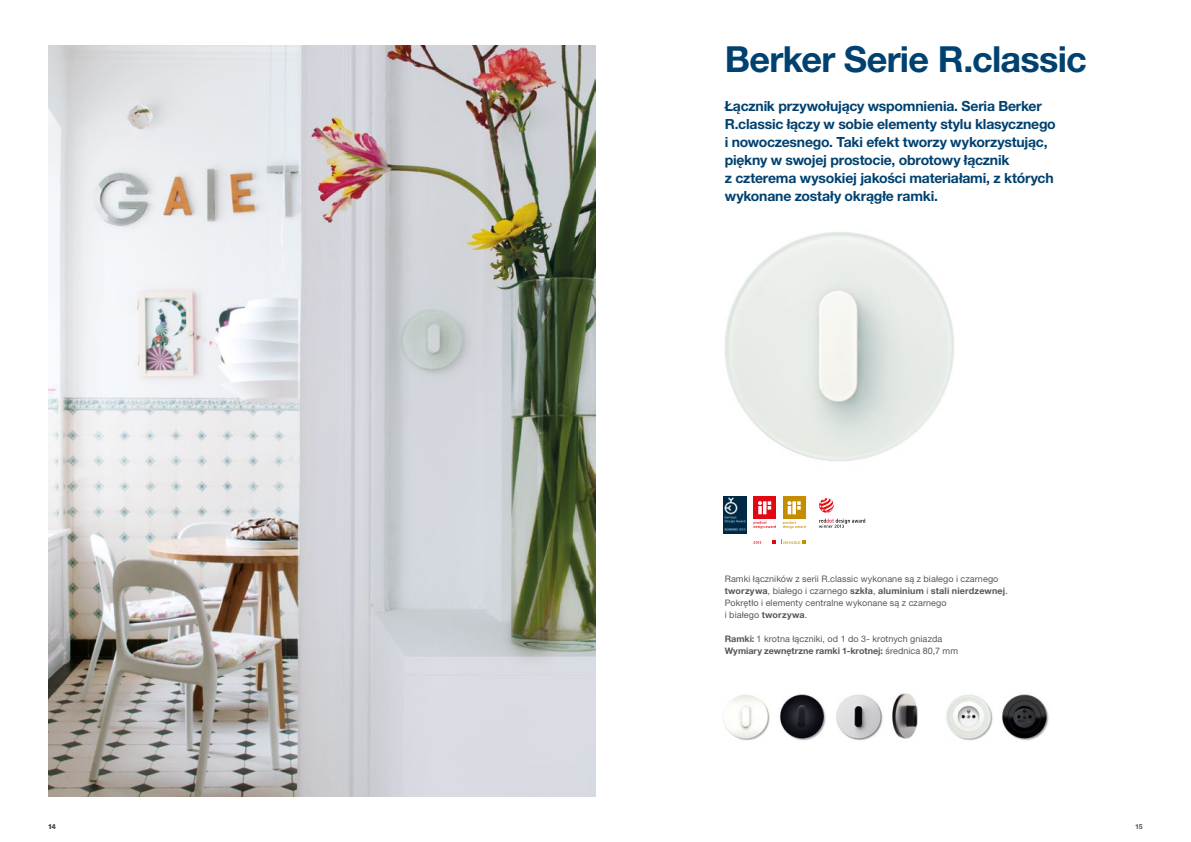
<style>
.page{position:relative;width:1191px;height:842px;background:#fff}
.page>*{position:absolute;margin:0;border:0;box-sizing:border-box;transform-origin:0 0}
.t1{font:700 36px "Helvetica Neue LTW1 G";letter-spacing:-.02em;color:#004170}
.t2{font:700 14px/18px "Helvetica Neue LTW1 G";letter-spacing:-.015em;color:#004170}
.t3{font:9px/12px "Helvetica Neue LTW1 G";letter-spacing:.01em;color:#575756}
.t4{font:700 7px "Helvetica Neue LTW1 G";color:#575756}
.s1{font-weight:700}
</style>
<div class="page">
<img style="left:48px;top:45px;width:547px;height:752px">
<img style="left:724px;top:232px;width:230px;height:230px">
<img style="left:724px;top:694px;width:46px;height:47px">
<img style="left:946px;top:694px;width:47px;height:47px">
<img style="left:1001px;top:694px;width:48px;height:47px">
<img style="left:779px;top:694px;width:47px;height:47px">
<img style="left:836px;top:694px;width:47px;height:47px">
<img style="left:892px;top:693px;width:26px;height:46px">
<svg style="left:819px;top:519px;width:46px;height:9px"></svg>
<svg style="left:819px;top:498px;width:14px;height:15px"></svg>
<svg style="left:772px;top:540px;width:4px;height:4px"></svg>
<svg style="left:753px;top:541px;width:8px;height:3px"></svg>
<img style="left:724px;top:497px;width:22px;height:37px">
<svg style="left:783px;top:540px;width:23px;height:4px"></svg>
<svg style="left:753px;top:496px;width:54px;height:33px"></svg>
<h1 class="t1" style="left:724px;top:37px;width:364px">Berker Serie R.classic</h1>
<p class="t2" style="left:724px;top:97px;width:332px">Łącznik przywołujący wspomnienia. Seria Berker R.classic łączy w sobie elementy stylu klasycznego i nowoczesnego. Taki efekt tworzy wykorzystując, piękny w swojej prostocie, obrotowy łącznik<br>z czterema wysokiej jakości materiałami, z których wykonane zostały okrągłe ramki.</p>
<p class="t3" style="left:724px;top:573px;width:285px">Ramki łączników z serii R.classic wykonane są z białego i czarnego <span class="s1">tworzywa</span>, białego i czarnego <span class="s1">szkła</span>, <span class="s1">aluminium</span> i <span class="s1">stali nierdzewnej</span>.<br>Pokrętło i elementy centralne wykonane są z czarnego<br>i białego <span class="s1">tworzywa</span>.</p>
<p class="t3" style="left:724px;top:633px;width:235px"><span class="s1">Ramki:</span> 1 krotna łączniki, od 1 do 3- krotnych gniazda<br><span class="s1">Wymiary zewnętrzne ramki 1-krotnej:</span> średnica 80,7 mm</p>
<p class="t4" style="left:48px;top:822px;width:9px">14</p>
<p class="t4" style="left:1135px;top:822px;width:9px">15</p>
</div>
